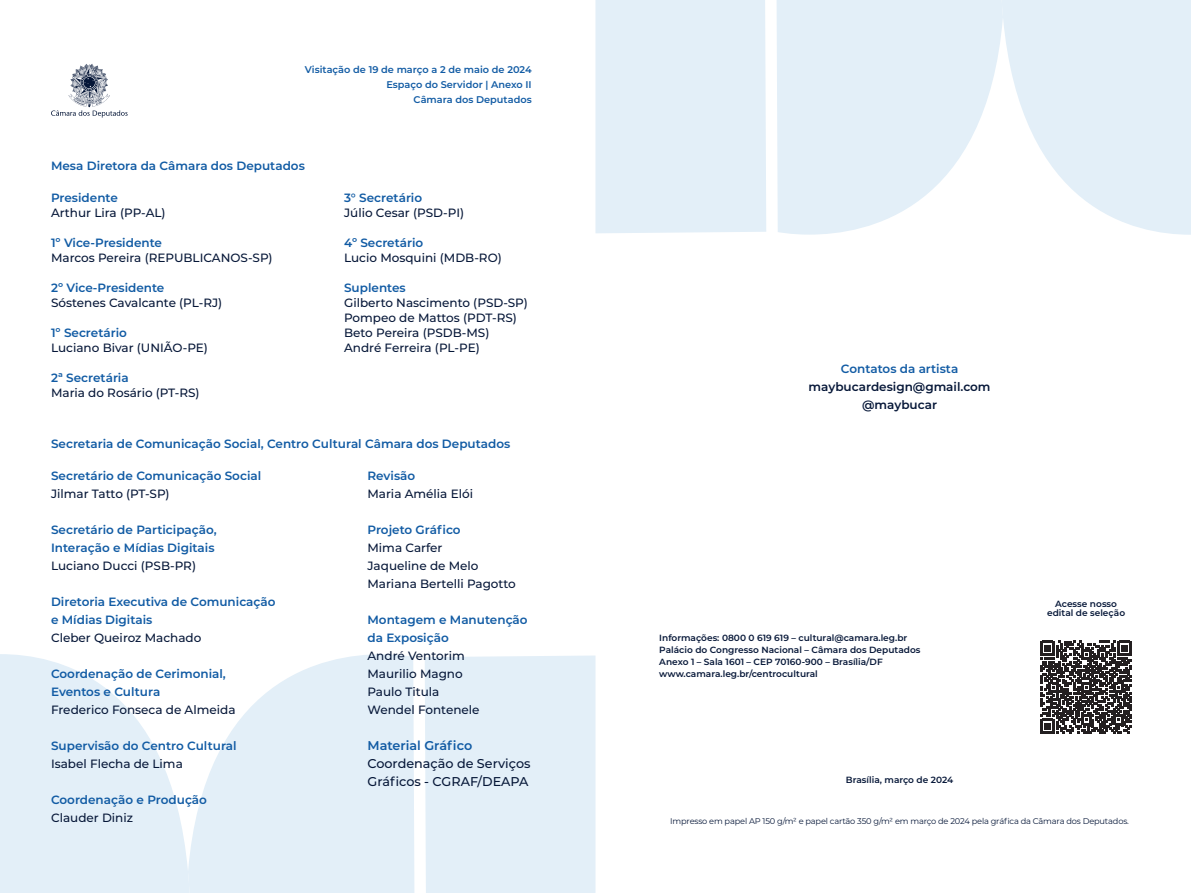
<style>
.page{position:relative;width:1191px;height:893px;background:#fff}
.page>*{position:absolute;margin:0;border:0;box-sizing:border-box;transform-origin:0 0}
.t1{font:500 12.75px/18px "Montserrat";color:#061738}
.t2{font:600 12.75px "Montserrat";color:#115ba4}
.t3{font:600 12px/18px "Montserrat";color:#115ba4}
.t4{font:500 12px/18px "Montserrat";color:#061738}
.t5{font:600 12px/18px "Montserrat";color:#061738;text-align:center}
.t6{font:600 9.75px/15px "Montserrat";color:#115ba4;text-align:right}
.t7{font:600 9px/12px "Montserrat";color:#061738}
.t8{font:8.25px "Montserrat";letter-spacing:-.02em;color:#061738}
</style>
<div class="page">
<div style="left:425px;top:655px;width:170px;height:238px;background:#e3eff8"></div>
<svg style="left:189px;top:654px;width:225px;height:239px;fill:#e3eff8"></svg>
<svg style="left:0;top:654px;width:189px;height:239px;fill:#e3eff8"></svg>
<svg style="left:1040px;top:641px;width:92px;height:92px"></svg>
<div style="left:595px;top:0;width:171px;height:233px;background:#e3eff8"></div>
<svg style="left:776px;top:0;width:225px;height:235px;fill:#e3eff8"></svg>
<svg style="left:1001px;top:0;width:190px;height:235px;fill:#e3eff8"></svg>
<svg style="left:51px;top:64px;width:77px;height:54px"></svg>
<p class="t6" style="left:305px;top:62px;width:228px">Visitação de 19 de março a 2 de maio de 2024<br>Espaço do Servidor | Anexo II<br>Câmara dos Deputados</p>
<p class="t3" style="left:51px;top:156px;width:255px">Mesa Diretora da Câmara dos Deputados</p>
<p class="t3" style="left:51px;top:188px;width:68px">Presidente</p>
<p class="t4" style="left:51px;top:203px;width:116px">Arthur Lira (PP-AL)</p>
<p class="t3" style="left:51px;top:233px;width:112px">1º Vice-Presidente</p>
<p class="t4" style="left:51px;top:248px;width:223px">Marcos Pereira (REPUBLICANOS-SP)</p>
<p class="t3" style="left:51px;top:278px;width:115px">2º Vice-Presidente</p>
<p class="t4" style="left:51px;top:293px;width:173px">Sóstenes Cavalcante (PL-RJ)</p>
<p class="t3" style="left:51px;top:323px;width:77px">1º Secretário</p>
<p class="t4" style="left:51px;top:338px;width:158px">Luciano Bivar (UNIÃO-PE)</p>
<p class="t3" style="left:51px;top:368px;width:79px">2ª Secretária</p>
<p class="t4" style="left:51px;top:383px;width:150px">Maria do Rosário (PT-RS)</p>
<p class="t3" style="left:344px;top:188px;width:80px">3° Secretário</p>
<p class="t4" style="left:344px;top:203px;width:121px">Júlio Cesar (PSD-PI)</p>
<p class="t3" style="left:344px;top:233px;width:81px">4º Secretário</p>
<p class="t4" style="left:344px;top:248px;width:159px">Lucio Mosquini (MDB-RO)</p>
<p class="t3" style="left:344px;top:278px;width:63px">Suplentes</p>
<p class="t4" style="left:344px;top:294px;width:185px;line-height:15px">Gilberto Nascimento (PSD-SP)<br>Pompeo de Mattos (PDT-RS)<br>Beto Pereira (PSDB-MS)<br>André Ferreira (PL-PE)</p>
<p class="t3" style="left:51px;top:434px;width:461px">Secretaria de Comunicação Social, Centro Cultural Câmara dos Deputados</p>
<p class="t3" style="left:51px;top:466px;width:212px">Secretário de Comunicação Social</p>
<p class="t4" style="left:51px;top:484px;width:120px">Jilmar Tatto (PT-SP)</p>
<p class="t3" style="left:51px;top:520px;width:167px">Secretário de Participação,<br>Interação e Mídias Digitais</p>
<p class="t4" style="left:51px;top:556px;width:146px">Luciano Ducci (PSB-PR)</p>
<p class="t3" style="left:51px;top:592px;width:226px">Diretoria Executiva de Comunicação e Mídias Digitais</p>
<p class="t4" style="left:51px;top:628px;width:152px">Cleber Queiroz Machado</p>
<p class="t3" style="left:51px;top:664px;width:176px">Coordenação de Cerimonial,<br>Eventos e Cultura</p>
<p class="t4" style="left:51px;top:700px;width:186px">Frederico Fonseca de Almeida</p>
<p class="t3" style="left:51px;top:736px;width:187px">Supervisão do Centro Cultural</p>
<p class="t4" style="left:51px;top:754px;width:133px">Isabel Flecha de Lima</p>
<p class="t3" style="left:51px;top:790px;width:157px">Coordenação e Produção</p>
<p class="t4" style="left:51px;top:808px;width:84px">Clauder Diniz</p>
<p class="t3" style="left:367px;top:466px;width:49px">Revisão</p>
<p class="t4" style="left:367px;top:484px;width:107px">Maria Amélia Elói</p>
<p class="t3" style="left:367px;top:520px;width:95px">Projeto Gráfico</p>
<p class="t4" style="left:367px;top:538px;width:150px">Mima Carfer<br>Jaqueline de Melo<br>Mariana Bertelli Pagotto</p>
<p class="t3" style="left:367px;top:610px;width:162px">Montagem e Manutenção da Exposição</p>
<p class="t4" style="left:367px;top:646px;width:114px">André Ventorim<br>Maurilio Magno<br>Paulo Titula<br>Wendel Fontenele</p>
<p class="t2" style="left:367px;top:736px;width:106px">Material Gráfico</p>
<p class="t1" style="left:367px;top:753px;width:164px">Coordenação de Serviços<br>Gráficos - CGRAF/DEAPA</p>
<p class="t3" style="left:841px;top:359px;width:119px">Contatos da artista</p>
<p class="t5" style="left:808px;top:377px;width:183px">maybucardesign@gmail.com @maybucar</p>
<p class="t7" style="left:659px;top:632px;width:263px">Informações: 0800 0 619 619 – cultural@camara.leg.br Palácio do Congresso Nacional – Câmara dos Deputados Anexo 1 – Sala 1601 – CEP 70160-900 – Brasília/DF www.camara.leg.br/centrocultural</p>
<p class="t7" style="left:846px;top:773px;width:109px">Brasília, março de 2024</p>
<p class="t7" style="left:1047px;top:599px;width:79px;line-height:9px;text-align:center">Acesse nosso edital de seleção</p>
<p class="t8" style="left:670px;top:816px;width:460px">Impresso em papel AP 150 g/m² e papel cartão 350 g/m² em março de 2024 pela gráfica da Câmara dos Deputados.</p>
</div>
